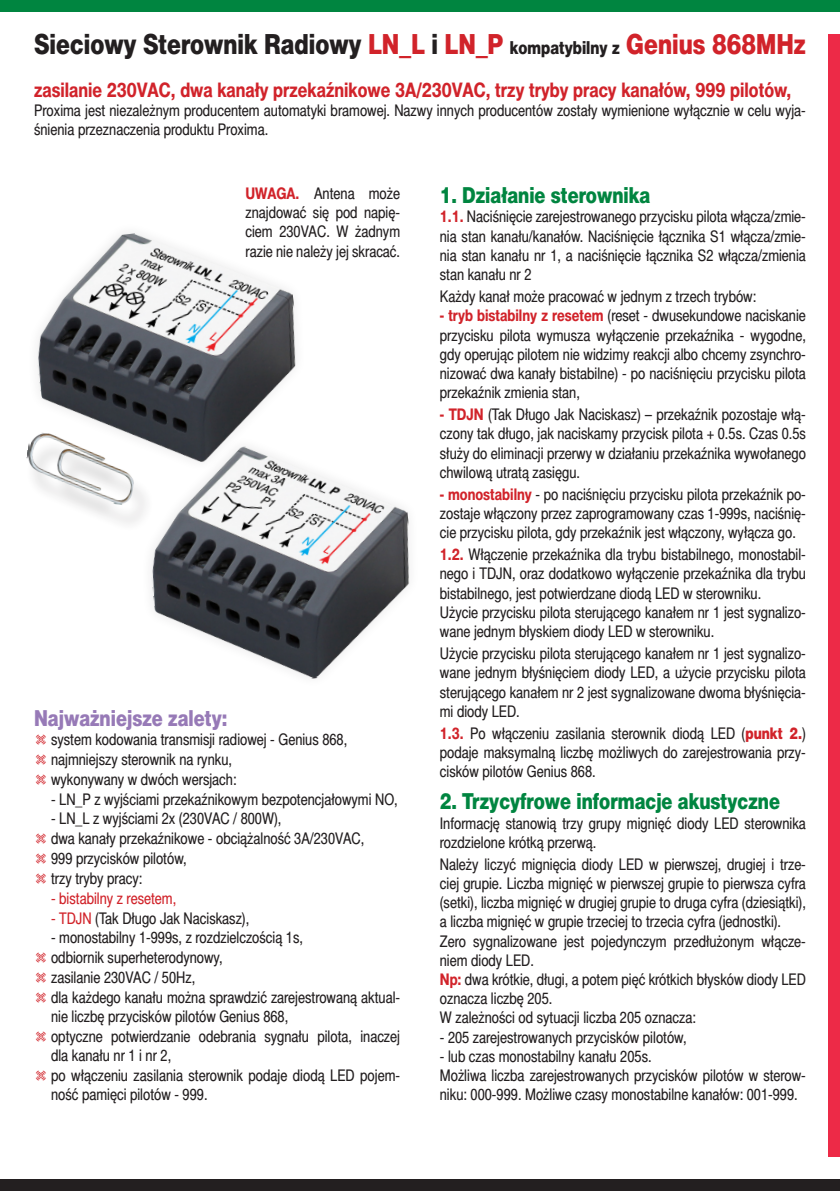
<style>
.page{position:relative;width:840px;height:1191px;background:#fff}
.page>*{position:absolute;margin:0;border:0;box-sizing:border-box;transform-origin:0 0}
.t1{font:27.8px "Switzer Cnd EFN Heavy";color:#231f20}
.t2{font:22px "Switzer Cnd EFN Heavy";color:#008540}
.t3{font:22px "Switzer Cnd EFN Heavy";color:#977ab7}
.t4{font:700 20px "Switzer Cnd EFN";color:#d1232a}
.t5{font:16px/19.2px "Switzer Cnd EFN";color:#231f20}
.t6{font:16px "Switzer Cnd EFN";color:#d1232a}
.s1{color:#d1232a}
.s2{font-size:17.8px}
.s3{font-weight:700;color:#d1232a}
.s4{font-family:"Dingbests";color:#d1232a}
.s5{font-family:"Switzer Cnd EFN Heavy";color:#d1232a}
</style>
<div class="page">
<div style="left:0;top:0;width:839px;height:11px;background:#008540"></div>
<div style="left:0;top:1179px;width:839px;height:12px;background:#231f20"></div>
<div style="left:828px;top:34px;width:11px;height:1123px;background:#ed2a47"></div>
<img style="left:37px;top:233px;width:259px;height:198px">
<div style="left:26px;top:440px;width:127px;height:91px;background:#231f20;opacity:.23"></div>
<img style="left:26px;top:431px;width:99px;height:75px">
<svg style="left:125px;top:417px;width:171px;height:114px"></svg>
<img style="left:139px;top:430px;width:271px;height:249px">
<p class="t1" style="left:34px;top:28px;width:773px">Sieciowy Sterownik Radiowy <span class="s1">LN_L</span> i <span class="s1">LN_P</span> <span class="s2">kompatybilny z</span> <span class="s1">Genius 868MHz</span></p>
<p class="t4" style="left:34px;top:78px;width:758px">zasilanie 230VAC, dwa kanały przekaźnikowe 3A/230VAC, trzy tryby pracy kanałów, 999 pilotów,</p>
<p class="t5" style="left:34px;top:101px;width:772px">Proxima jest niezależnym producentem automatyki bramowej. Nazwy innych producentów zostały wymienione wyłącznie w celu wyja&shy;śnienia przeznaczenia produktu Proxima.</p>
<p class="t5" style="left:245px;top:183px;width:156px;text-align:justify"><span class="s3">UWAGA.</span> Antena może znajdować się pod napię&shy;ciem 230VAC. W żadnym razie nie należy jej skracać.</p>
<p class="t3" style="left:34px;top:705px;width:195px">Najważniejsze zalety:</p>
<p class="t5" style="left:34px;top:729px;width:314px"><span class="s4">t</span> system kodowania transmisji radiowej - Genius 868,</p>
<p class="t5" style="left:34px;top:749px;width:199px"><span class="s4">t</span> najmniejszy sterownik na rynku,</p>
<p class="t5" style="left:34px;top:769px;width:204px"><span class="s4">t</span> wykonywany w dwóch wersjach:</p>
<p class="t5" style="left:51px;top:789px;width:348px">- LN_P z wyjściami przekaźnikowym bezpotencjałowymi NO,</p>
<p class="t5" style="left:51px;top:809px;width:232px">- LN_L z wyjściami 2x (230VAC / 800W),</p>
<p class="t5" style="left:34px;top:829px;width:331px"><span class="s4">t</span> dwa kanały przekaźnikowe - obciążalność 3A/230VAC,</p>
<p class="t5" style="left:34px;top:848px;width:154px"><span class="s4">t</span> 999 przycisków pilotów,</p>
<p class="t5" style="left:34px;top:868px;width:110px"><span class="s4">t</span> trzy tryby pracy:</p>
<p class="t6" style="left:51px;top:888px;width:127px">- bistabilny z resetem,</p>
<p class="t5" style="left:51px;top:908px;width:200px"><span class="s1">- TDJN</span> (Tak Długo Jak Naciskasz),</p>
<p class="t5" style="left:51px;top:928px;width:253px">- monostabilny 1-999s, z rozdzielczością 1s,</p>
<p class="t5" style="left:34px;top:948px;width:190px"><span class="s4">t</span> odbiornik superheterodynowy,</p>
<p class="t5" style="left:34px;top:967px;width:163px"><span class="s4">t</span> zasilanie 230VAC / 50Hz,</p>
<p class="t5" style="left:51px;top:987px;width:350px;text-indent:-17px"><span class="s4">t</span> dla każdego kanału można sprawdzić zarejestrowaną aktual&shy;nie liczbę przycisków pilotów Genius 868,</p>
<p class="t5" style="left:51px;top:1026px;width:350px;text-indent:-17px"><span class="s4">t</span> optyczne potwierdzanie odebrania sygnału pilota, inaczej dla kanału nr 1 i nr 2,</p>
<p class="t5" style="left:51px;top:1065px;width:350px;text-indent:-17px"><span class="s4">t</span> po włączeniu zasilania sterownik podaje diodą LED pojem&shy;ność pamięci pilotów - 999.</p>
<p class="t2" style="left:439px;top:183px;width:212px">1. Działanie sterownika</p>
<p class="t5" style="left:439px;top:207px;width:367px;text-align:justify"><span class="s3">1.1.</span> Naciśnięcie zarejestrowanego przycisku pilota włącza/zmie&shy;nia stan kanału/kanałów. Naciśnięcie łącznika S1 włącza/zmie&shy;nia stan kanału nr 1, a naciśnięcie łącznika S2 włącza/zmienia stan kanału nr 2</p>
<p class="t5" style="left:439px;top:287px;width:318px">Każdy kanał może pracować w jednym z trzech trybów:</p>
<p class="t5" style="left:439px;top:306px;width:367px;text-align:justify"><span class="s3">- tryb bistabilny z resetem</span> (reset - dwusekundowe naciskanie przycisku pilota wymusza wyłączenie przekaźnika - wygodne, gdy operując pilotem nie widzimy reakcji albo chcemy zsynchro&shy;nizować dwa kanały bistabilne) - po naciśnięciu przycisku pilota przekaźnik zmienia stan,</p>
<p class="t5" style="left:439px;top:405px;width:367px;text-align:justify"><span class="s3">- TDJN</span> (Tak Długo Jak Naciskasz) – przekaźnik pozostaje włą&shy;czony tak długo, jak naciskamy przycisk pilota + 0.5s. Czas 0.5s służy do eliminacji przerwy w działaniu przekaźnika wywołanego chwilową utratą zasięgu.</p>
<p class="t5" style="left:439px;top:484px;width:367px;text-align:justify"><span class="s3">- monostabilny</span> - po naciśnięciu przycisku pilota przekaźnik po&shy;zostaje włączony przez zaprogramowany czas 1-999s, naciśnię&shy;cie przycisku pilota, gdy przekaźnik jest włączony, wyłącza go.</p>
<p class="t5" style="left:439px;top:545px;width:367px;text-align:justify"><span class="s3">1.2.</span> Włączenie przekaźnika dla trybu bistabilnego, monostabil&shy;nego i TDJN, oraz dodatkowo wyłączenie przekaźnika dla trybu bistabilnego, jest potwierdzane diodą LED w sterowniku.</p>
<p class="t5" style="left:439px;top:602px;width:367px">Użycie przycisku pilota sterującego kanałem nr 1 jest sygnalizo&shy;wane jednym błyskiem diody LED w sterowniku.</p>
<p class="t5" style="left:439px;top:644px;width:367px;text-align:justify">Użycie przycisku pilota sterującego kanałem nr 1 jest sygnalizo&shy;wane jednym błyśnięciem diody LED, a użycie przycisku pilota sterującego kanałem nr 2 jest sygnalizowane dwoma błyśnięcia&shy;mi diody LED.</p>
<p class="t5" style="left:439px;top:723px;width:367px;text-align:justify"><span class="s3">1.3.</span> Po włączeniu zasilania sterownik diodą LED (<span class="s5">punkt 2.</span>) podaje maksymalną liczbę możliwych do zarejestrowania przy&shy;cisków pilotów Genius 868.</p>
<p class="t2" style="left:439px;top:788px;width:341px">2. Trzycyfrowe informacje akustyczne</p>
<p class="t5" style="left:439px;top:813px;width:367px">Informację stanowią trzy grupy mignięć diody LED sterownika rozdzielone krótką przerwą.</p>
<p class="t5" style="left:439px;top:854px;width:367px;text-align:justify">Należy liczyć mignięcia diody LED w pierwszej, drugiej i trze&shy;ciej grupie. Liczba mignięć w pierwszej grupie to pierwsza cyfra (setki), liczba mignięć w drugiej grupie to druga cyfra (dziesiątki), a liczba mignięć w grupie trzeciej to trzecia cyfra (jednostki).</p>
<p class="t5" style="left:439px;top:931px;width:367px">Zero sygnalizowane jest pojedynczym przedłużonym włącze&shy;niem diody LED.</p>
<p class="t5" style="left:439px;top:969px;width:367px"><span class="s3">Np:</span> dwa krótkie, długi, a potem pięć krótkich błysków diody LED oznacza liczbę 205.</p>
<p class="t5" style="left:439px;top:1008px;width:257px">W zależności od sytuacji liczba 205 oznacza:</p>
<p class="t5" style="left:439px;top:1027px;width:248px">- 205 zarejestrowanych przycisków pilotów,</p>
<p class="t5" style="left:439px;top:1046px;width:213px">- lub czas monostabilny kanału 205s.</p>
<p class="t5" style="left:439px;top:1065px;width:367px">Możliwa liczba zarejestrowanych przycisków pilotów w sterow&shy;niku: 000-999. Możliwe czasy monostabilne kanałów: 001-999.</p>
</div>
